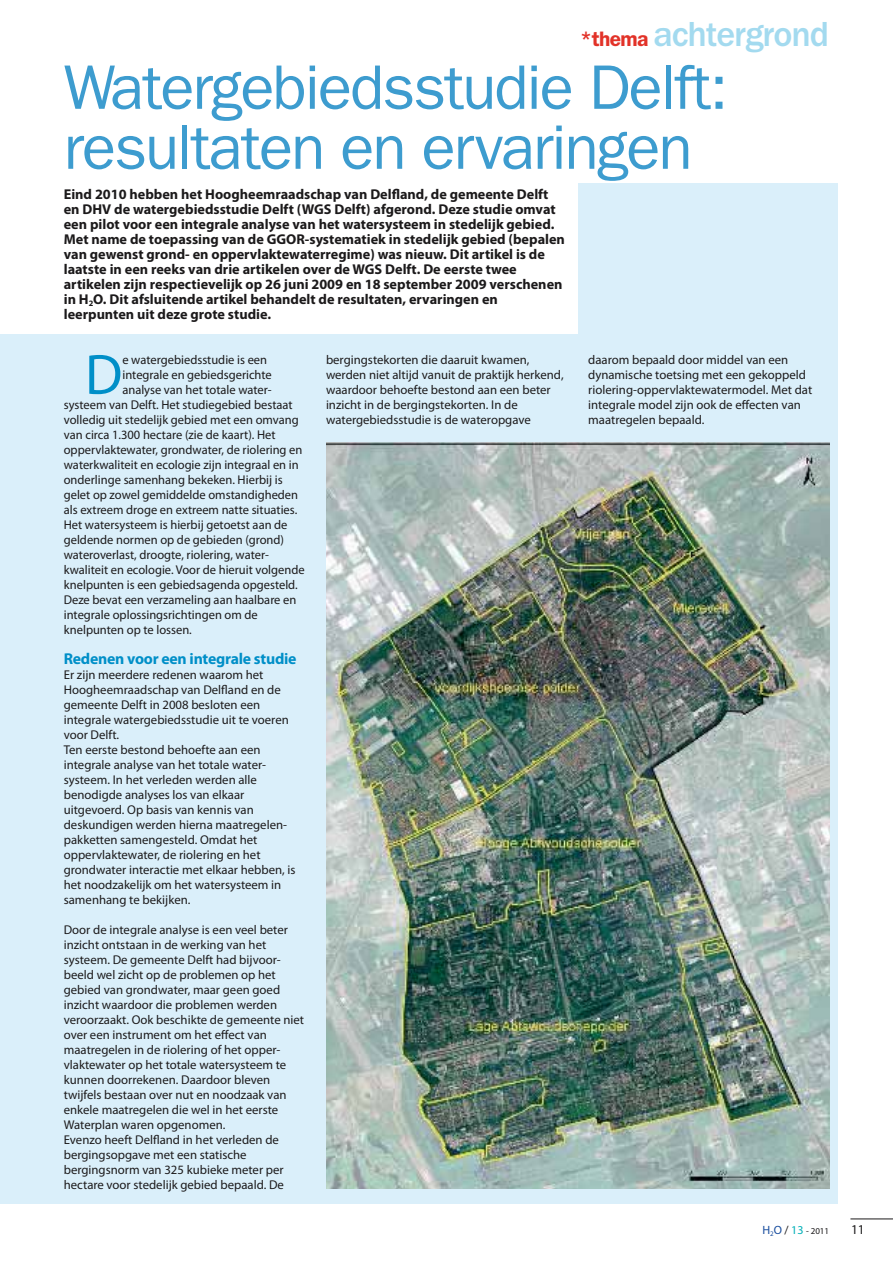
<style>
.page{position:relative;width:893px;height:1263px;background:#fff}
.page>*{position:absolute;margin:0;border:0;box-sizing:border-box;transform-origin:0 0}
.t1{font:63px/60px "ITC Franklin Gothic Std";letter-spacing:-.03em;color:#3d9ccf}
.t2{font:57.3px "Myriad Pro";color:#008fc8}
.t3{font:500 36px "ITC Franklin Gothic Std";letter-spacing:-.03em;color:#a3daef}
.t4{font:700 15.75px "Myriad Pro";letter-spacing:-.015em;color:#008fc8}
.t5{font:700 14.25px/15px "Myriad Pro";color:#1c1a1b}
.t6{font:13.5px "Myriad Pro";color:#1c1a1b}
.t7{font:12.75px/15px "Myriad Pro";color:#1c1a1b}
.t8{font:9px "Myriad Pro";color:#1c1a1b}
.s1{font-weight:600;font-size:21px;color:#e23228}
.s2{font-size:12px;color:#184d9e}
.s3{font-size:12px}
.s4{font-size:12px;color:#00b0b8}
</style>
<div class="page">
<div style="left:0;top:64px;width:838px;height:1140px;background:#daeffa"></div>
<div style="left:0;top:64px;width:876px;height:119px;background:#fff"></div>
<div style="left:0;top:64px;width:578px;height:270px;background:#fff"></div>
<img style="left:326px;top:442px;width:503px;height:747px">
<hr style="left:850px;top:1219px;width:43px;height:1px;background:#1c1a1b">
<h3 class="t3" style="left:580px;top:20px;width:251px"><span class="s1">*thema</span> achtergrond</h3>
<h1 class="t1" style="left:64px;top:64px;width:666px">Watergebiedsstudie Delft: resultaten en ervaringen</h1>
<p class="t5" style="left:64px;top:188px;width:503px">Eind 2010 hebben het Hoogheemraadschap van Delfland, de gemeente Delft en DHV de watergebiedsstudie Delft (WGS Delft) afgerond. Deze studie omvat een pilot voor een integrale analyse van het watersysteem in stedelijk gebied.<br>Met name de toepassing van de GGOR-systematiek in stedelijk gebied (bepalen van gewenst grond- en oppervlaktewaterregime) was nieuw. Dit artikel is de laatste in een reeks van drie artikelen over de WGS Delft. De eerste twee artikelen zijn respectievelijk op 26 juni 2009 en 18 september 2009 verschenen in H<sub>2</sub>O. Dit afsluitende artikel behandelt de resultaten, ervaringen en leerpunten uit deze grote studie.</p>
<h2 class="t2" style="left:85px;top:353px;width:39px">D</h2>
<p class="t7" style="left:122px;top:353px;width:146px">e watergebiedsstudie is een</p>
<p class="t7" style="left:326px;top:353px;width:239px">bergingstekorten die daaruit kwamen, werden niet altijd vanuit de praktijk herkend, waardoor behoefte bestond aan een beter inzicht in de bergingstekorten. In de watergebiedsstudie is de wateropgave</p>
<p class="t7" style="left:588px;top:353px;width:226px">daarom bepaald door middel van een dynamische toetsing met een gekoppeld riolering-oppervlaktewatermodel. Met dat integrale model zijn ook de effecten van maatregelen bepaald.</p>
<p class="t7" style="left:122px;top:368px;width:151px">integrale en gebiedsgerichte</p>
<p class="t7" style="left:122px;top:383px;width:151px">analyse van het totale water-</p>
<p class="t7" style="left:64px;top:398px;width:230px">systeem van Delft. Het studiegebied bestaat</p>
<p class="t7" style="left:64px;top:413px;width:236px">volledig uit stedelijk gebied met een omvang</p>
<p class="t7" style="left:64px;top:428px;width:213px">van circa 1.300 hectare (zie de kaart). Het</p>
<p class="t7" style="left:64px;top:443px;width:240px">oppervlaktewater, grondwater, de riolering en</p>
<p class="t7" style="left:64px;top:458px;width:236px">waterkwaliteit en ecologie zijn integraal en in</p>
<p class="t7" style="left:64px;top:473px;width:220px">onderlinge samenhang bekeken. Hierbij is</p>
<p class="t7" style="left:64px;top:488px;width:236px">gelet op zowel gemiddelde omstandigheden</p>
<p class="t7" style="left:64px;top:503px;width:235px">als extreem droge en extreem natte situaties.</p>
<p class="t7" style="left:64px;top:518px;width:225px">Het watersysteem is hierbij getoetst aan de</p>
<p class="t7" style="left:64px;top:533px;width:222px">geldende normen op de gebieden (grond)</p>
<p class="t7" style="left:64px;top:548px;width:207px">wateroverlast, droogte, riolering, water-</p>
<p class="t7" style="left:64px;top:563px;width:242px">kwaliteit en ecologie. Voor de hieruit volgende</p>
<p class="t7" style="left:64px;top:578px;width:236px">knelpunten is een gebiedsagenda opgesteld.</p>
<p class="t7" style="left:64px;top:593px;width:234px">Deze bevat een verzameling aan haalbare en</p>
<p class="t7" style="left:64px;top:608px;width:196px">integrale oplossingsrichtingen om de</p>
<p class="t7" style="left:64px;top:623px;width:130px">knelpunten op te lossen.</p>
<p class="t4" style="left:64px;top:653px;width:234px">Redenen voor een integrale studie</p>
<p class="t7" style="left:64px;top:668px;width:233px">Er zijn meerdere redenen waarom het Hoogheemraadschap van Delfland en de gemeente Delft in 2008 besloten een integrale watergebiedsstudie uit te voeren voor Delft.<br>Ten eerste bestond behoefte aan een integrale analyse van het totale water&shy;systeem. In het verleden werden alle benodigde analyses los van elkaar uitgevoerd. Op basis van kennis van deskundigen werden hierna maatregelen&shy;pakketten samengesteld. Omdat het oppervlaktewater, de riolering en het grondwater interactie met elkaar hebben, is het noodzakelijk om het watersysteem in samenhang te bekijken.</p>
<p class="t7" style="left:64px;top:923px;width:242px">Door de integrale analyse is een veel beter inzicht ontstaan in de werking van het systeem. De gemeente Delft had bijvoor&shy;beeld wel zicht op de problemen op het gebied van grondwater, maar geen goed inzicht waardoor die problemen werden veroorzaakt. Ook beschikte de gemeente niet over een instrument om het effect van maatregelen in de riolering of het opper&shy;vlaktewater op het totale watersysteem te kunnen doorrekenen. Daardoor bleven twijfels bestaan over nut en noodzaak van enkele maatregelen die wel in het eerste Waterplan waren opgenomen.<br>Evenzo heeft Delfland in het verleden de bergingsopgave met een statische bergingsnorm van 325 kubieke meter per hectare voor stedelijk gebied bepaald. De</p>
<p class="t8" style="left:762px;top:1227px;width:68px"><span class="s2">H</span><sub>2</sub><span class="s2">O</span> <span class="s3">/</span> <span class="s4">13</span> - 2011</p>
<p class="t6" style="left:851px;top:1224px;width:15px">11</p>
</div>
